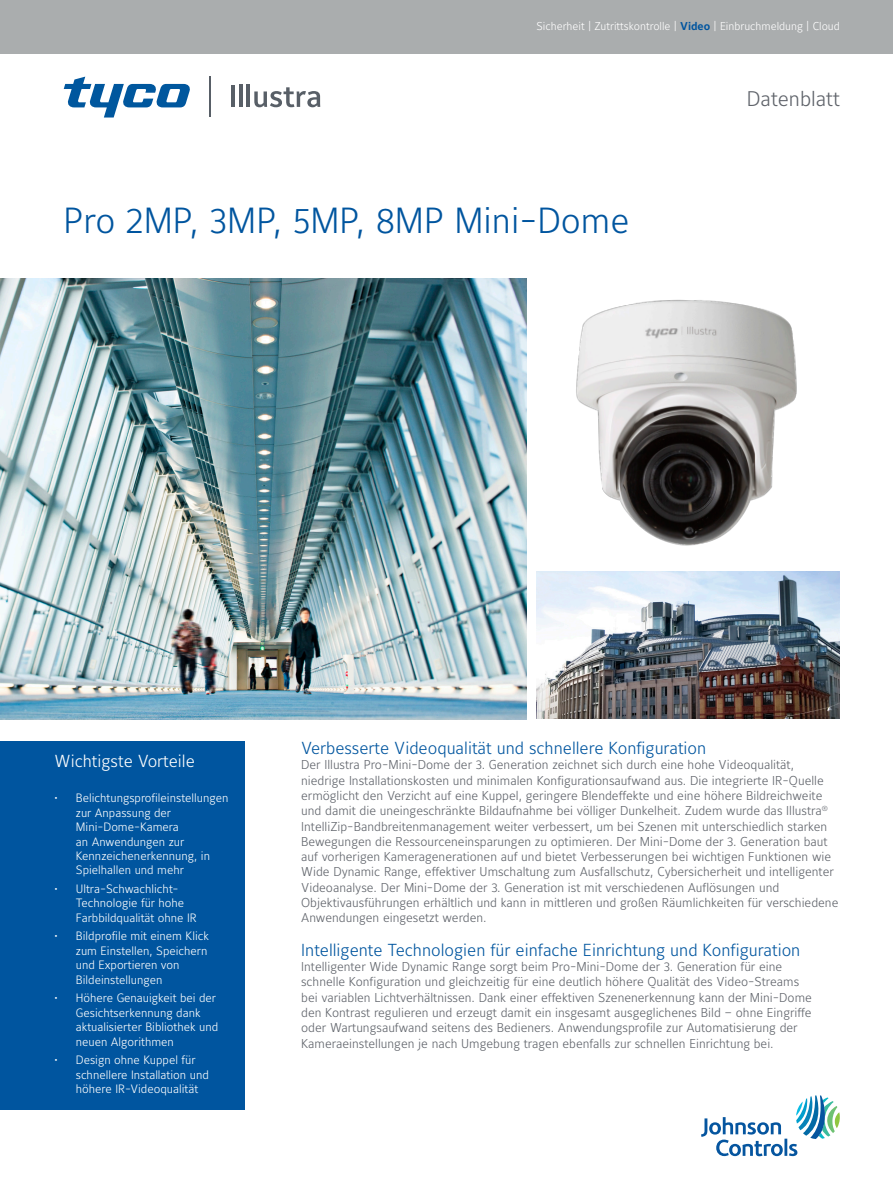
<style>
.page{position:relative;width:893px;height:1188px;background:#fff}
.page>*{position:absolute;margin:0;border:0;box-sizing:border-box;transform-origin:0 0}
.t1{font:300 36px "Maurea Jci Lf ML";color:#00559f}
.t2{font:300 21px "Maurea Jci Lf ML";color:#5f636a}
.t3{font:300 17.25px "Maurea Jci Lf ML";color:#00559f}
.t4{font:300 17.25px "Maurea Jci Lf ML";color:#fff}
.t5{font:300 12.75px/15.3px "Maurea Jci Lf ML";color:#5f636a}
.t6{font:300 12px/14.4px "Maurea Jci Lf ML";color:#fff}
.t7{font:300 11.25px "Maurea Jci Lf ML";color:#fff}
.s1{font-weight:700;color:#00559f}
</style>
<div class="page">
<img style="left:0;top:279px;width:526px;height:441px">
<img style="left:536px;top:571px;width:304px;height:148px">
<svg style="left:701px;top:1095px;width:139px;height:61px"></svg>
<hr style="left:231px;top:85px;width:3px;height:22px;background:#585f67">
<hr style="left:239px;top:85px;width:3px;height:22px;background:#585f67">
<hr style="left:247px;top:85px;width:3px;height:22px;background:#585f67">
<svg style="left:254px;top:87px;width:66px;height:20px"></svg>
<hr style="left:209px;top:76px;width:2px;height:41px;background:#585f67">
<svg style="left:64px;top:77px;width:126px;height:41px"></svg>
<div style="left:0;top:741px;width:244px;height:369px;background:#00559f"></div>
<img style="left:576px;top:299px;width:221px;height:247px">
<div style="left:0;top:0;width:893px;height:53px;background:#aaadae"></div>
<p class="t7" style="left:536px;top:20px;width:305px">Sicherheit | Zutrittskontrolle | <span class="s1">Video</span> | Einbruchmeldung | Cloud</p>
<h1 class="t1" style="left:64px;top:198px;width:567px">Pro 2MP, 3MP, 5MP, 8MP Mini-Dome</h1>
<h2 class="t2" style="left:747px;top:86px;width:94px">Datenblatt</h2>
<h3 class="t4" style="left:55px;top:751px;width:142px">Wichtigste Vorteile</h3>
<p class="t6" style="left:76px;top:791px;width:154px;text-indent:-21px">• Belichtungsprofileinstellungen zur Anpassung der<br>Mini-Dome-Kamera<br>an Anwendungen zur<br>Kennzeichenerkennung, in<br>Spielhallen und mehr</p>
<p class="t6" style="left:76px;top:881px;width:123px;text-indent:-21px">• Ultra-Schwachlicht-<br>Technologie für hohe<br>Farbbildqualität ohne IR</p>
<p class="t6" style="left:76px;top:929px;width:135px;text-indent:-21px">• Bildprofile mit einem Klick zum Einstellen, Speichern und Exportieren von<br>Bildeinstellungen</p>
<p class="t6" style="left:76px;top:991px;width:144px;text-indent:-21px">• Höhere Genauigkeit bei der<br>Gesichtserkennung dank aktualisierter Bibliothek und neuen Algorithmen</p>
<p class="t6" style="left:76px;top:1053px;width:134px;text-indent:-21px">• Design ohne Kuppel für schnellere Installation und höhere IR-Videoqualität</p>
<h3 class="t3" style="left:301px;top:737px;width:407px">Verbesserte Videoqualität und schnellere Konfiguration</h3>
<p class="t5" style="left:301px;top:757px;width:539px">Der Illustra Pro-Mini-Dome der 3. Generation zeichnet sich durch eine hohe Videoqualität, niedrige Installationskosten und minimalen Konfigurationsaufwand aus. Die integrierte IR-Quelle ermöglicht den Verzicht auf eine Kuppel, geringere Blendeffekte und eine höhere Bildreichweite und damit die uneingeschränkte Bildaufnahme bei völliger Dunkelheit. Zudem wurde das Illustra<sup>® </sup>IntelliZip-Bandbreitenmanagement weiter verbessert, um bei Szenen mit unterschiedlich starken Bewegungen die Ressourceneinsparungen zu optimieren. Der Mini-Dome der 3. Generation baut auf vorherigen Kameragenerationen auf und bietet Verbesserungen bei wichtigen Funktionen wie Wide Dynamic Range, effektiver Umschaltung zum Ausfallschutz, Cybersicherheit und intelligenter Videoanalyse. Der Mini-Dome der 3. Generation ist mit verschiedenen Auflösungen und Objektivausführungen erhältlich und kann in mittleren und großen Räumlichkeiten für verschiedene Anwendungen eingesetzt werden.</p>
<h3 class="t3" style="left:301px;top:939px;width:501px">Intelligente Technologien für einfache Einrichtung und Konfiguration</h3>
<p class="t5" style="left:301px;top:959px;width:512px">Intelligenter Wide Dynamic Range sorgt beim Pro-Mini-Dome der 3. Generation für eine schnelle Konfiguration und gleichzeitig für eine deutlich höhere Qualität des Video-Streams bei variablen Lichtverhältnissen. Dank einer effektiven Szenenerkennung kann der Mini-Dome den Kontrast regulieren und erzeugt damit ein insgesamt ausgeglichenes Bild – ohne Eingriffe oder Wartungsaufwand seitens des Bedieners. Anwendungsprofile zur Automatisierung der Kameraeinstellungen je nach Umgebung tragen ebenfalls zur schnellen Einrichtung bei.</p>
</div>
